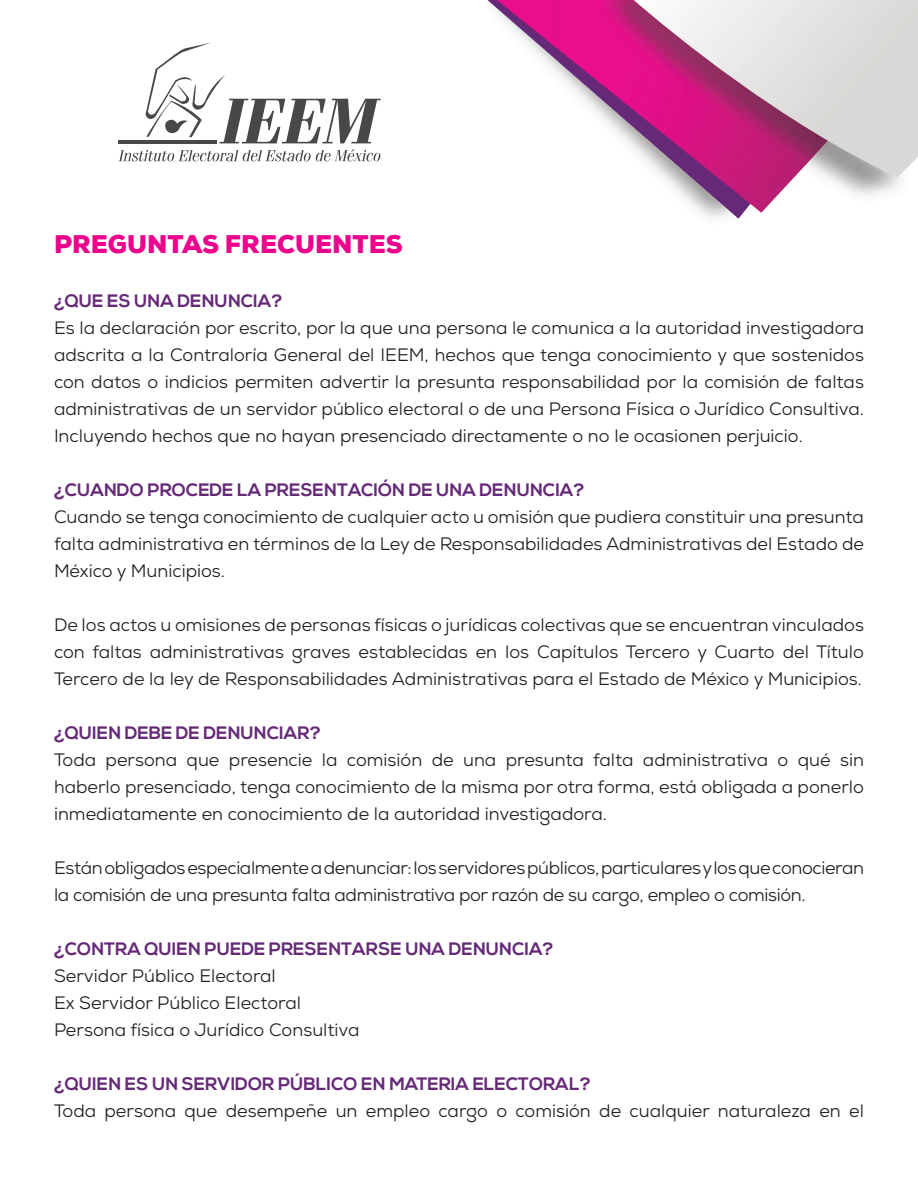
<style>
.page{position:relative;width:918px;height:1188px;background:#fff}
.page>*{position:absolute;margin:0;border:0;box-sizing:border-box;transform-origin:0 0}
.t1{font:900 25.5px "Nexa";color:#ed028c}
.t2{font:18px/27px "Nexa";color:#231f20;text-align:justify}
.t3{font:700 18px "Nexa";color:#652978}
.t4{font:18px/27px "Nexa";letter-spacing:-.02em;color:#231f20}
</style>
<div class="page">
<svg style="left:487px;top:0;width:73px;height:76px"></svg>
<svg style="left:497px;top:0;width:63px;height:51px"></svg>
<img style="left:702px;top:213px;width:41px;height:6px">
<img style="left:560px;top:0;width:341px;height:213px">
<svg style="left:634px;top:0;width:284px;height:178px;background:#d099b8"></svg>
<hr style="left:118px;top:140px;width:99px;height:4px;background:#47484a">
<svg style="left:118px;top:149px;width:262px;height:12px"></svg>
<svg style="left:146px;top:43px;width:235px;height:100px"></svg>
<p class="t1" style="left:54px;top:228px;width:350px">PREGUNTAS FRECUENTES</p>
<p class="t3" style="left:54px;top:291px;width:230px">¿QUE ES UNA DENUNCIA?</p>
<p class="t2" style="left:54px;top:314px;width:812px">Es la declaración por escrito, por la que una persona le comunica a la autoridad investigadora adscrita a la Contraloría General del IEEM, hechos que tenga conocimiento y que sostenidos con datos o indicios permiten advertir la presunta responsabilidad por la comisión de faltas administrativas de un servidor público electoral o de una Persona Física o Jurídico Consultiva.<br>Incluyendo hechos que no hayan presenciado directamente o no le ocasionen perjuicio.</p>
<p class="t3" style="left:54px;top:480px;width:532px">¿CUANDO PROCEDE LA PRESENTACIÓN DE UNA DENUNCIA?</p>
<p class="t2" style="left:54px;top:503px;width:812px">Cuando se tenga conocimiento de cualquier acto u omisión que pudiera constituir una presunta falta administrativa en términos de la Ley de Responsabilidades Administrativas del Estado de México y Municipios.</p>
<p class="t2" style="left:54px;top:611px;width:811px">De los actos u omisiones de personas físicas o jurídicas colectivas que se encuentran vinculados con faltas administrativas graves establecidas en los Capítulos Tercero y Cuarto del Título Tercero de la ley de Responsabilidades Administrativas para el Estado de México y Municipios.</p>
<p class="t3" style="left:54px;top:723px;width:268px">¿QUIEN DEBE DE DENUNCIAR?</p>
<p class="t2" style="left:54px;top:746px;width:812px">Toda persona que presencie la comisión de una presunta falta administrativa o qué sin haberlo presenciado, tenga conocimiento de la misma por otra forma, está obligada a ponerlo inmediatamente en conocimiento de la autoridad investigadora.</p>
<p class="t4" style="left:54px;top:854px;width:812px">Están obligados especialmente a denunciar: los servidores públicos, particulares y los que conocieran la comisión de una presunta falta administrativa por razón de su cargo, empleo o comisión.</p>
<p class="t3" style="left:54px;top:939px;width:501px">¿CONTRA QUIEN PUEDE PRESENTARSE UNA DENUNCIA?</p>
<p class="t2" style="left:54px;top:962px;width:223px">Servidor Público Electoral</p>
<p class="t2" style="left:54px;top:989px;width:249px">Ex Servidor Público Electoral</p>
<p class="t2" style="left:54px;top:1016px;width:307px">Persona física o Jurídico Consultiva</p>
<p class="t3" style="left:54px;top:1074px;width:538px">¿QUIEN ES UN SERVIDOR PÚBLICO EN MATERIA ELECTORAL?</p>
<p class="t2" style="left:54px;top:1097px;width:811px">Toda persona que desempeñe un empleo cargo o comisión de cualquier naturaleza en el</p>
</div>
